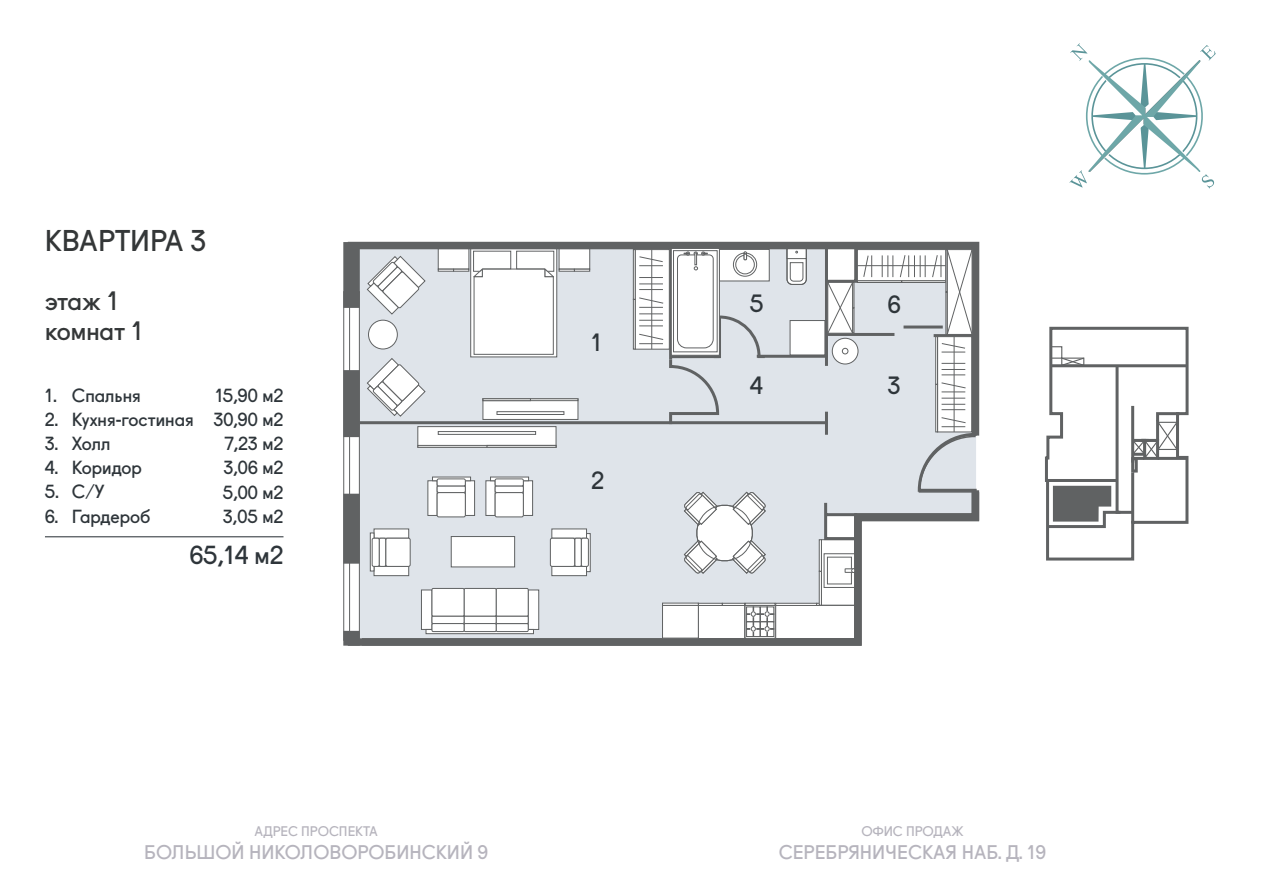
<style>
.page{position:relative;width:1263px;height:893px;background:#fff}
.page>*{position:absolute;margin:0;border:0;box-sizing:border-box;transform-origin:0 0}
.t1{font:28.8px "Fugue";color:#343738}
.t2{font:25.5px "Fugue";color:#343738}
.t3{font:25.05px "Fugue";color:#2e353a}
.t4{font:24px "Fugue";color:#2e353a}
.t5{font:18.9px "Fugue";color:#b6b4bd}
.t6{font:18.15px/24.2px "Fugue";color:#2e353a}
.t7{font:13.35px "Fugue";color:#b6b4bd}
</style>
<div class="page">
<hr style="left:45px;top:536px;width:238px;height:1px;background:#2e353a">
<svg style="left:1069px;top:43px;width:147px;height:146px"></svg>
<svg style="left:1045px;top:326px;width:144px;height:235px"></svg>
<svg style="left:348px;top:241px;width:632px;height:244px"></svg>
<hr style="left:825px;top:412px;width:3px;height:23px;background:#606263">
<hr style="left:352px;top:421px;width:474px;height:3px;background:#606263">
<svg style="left:350px;top:308px;width:10px;height:323px"></svg>
<div style="left:343px;top:291px;width:7px;height:350px;background:#fff;border:1px solid #606263"></div>
<div style="left:343px;top:494px;width:17px;height:70px;background:#606263"></div>
<div style="left:343px;top:370px;width:17px;height:67px;background:#606263"></div>
<div style="left:343px;top:242px;width:17px;height:66px;background:#606263"></div>
<div style="left:350px;top:243px;width:629px;height:5px;background:#606263"></div>
<svg style="left:354px;top:485px;width:626px;height:161px"></svg>
<hr style="left:826px;top:333px;width:68px;height:3px;background:#606263">
<hr style="left:934px;top:334px;width:38px;height:3px;background:#606263">
<hr style="left:903px;top:326px;width:40px;height:3px;background:#606263">
<svg style="left:823px;top:500px;width:36px;height:42px"></svg>
<svg style="left:684px;top:492px;width:82px;height:82px"></svg>
<div style="left:698px;top:605px;width:47px;height:34px;background:#fff;border:1px solid #606263"></div>
<div style="left:698px;top:603px;width:24px;height:3px;background:#fff;border:1px solid #606263"></div>
<div style="left:722px;top:603px;width:23px;height:3px;background:#fff;border:1px solid #606263"></div>
<div style="left:662px;top:605px;width:36px;height:33px;background:#fff"></div>
<div style="left:662px;top:603px;width:36px;height:3px;background:#fff;border:1px solid #606263"></div>
<svg style="left:745px;top:606px;width:30px;height:33px"></svg>
<div style="left:760px;top:621px;width:14px;height:16px;border:1px solid #606263"></div>
<div style="left:746px;top:621px;width:14px;height:16px;border:1px solid #606263"></div>
<svg style="left:746px;top:607px;width:28px;height:29px"></svg>
<div style="left:745px;top:603px;width:30px;height:3px;background:#fff;border:1px solid #606263"></div>
<div style="left:483px;top:399px;width:95px;height:21px;background:#fff;border:1px solid #606263"></div>
<div style="left:483px;top:399px;width:95px;height:2px;background:#fff;border:1px solid #606263"></div>
<div style="left:483px;top:399px;width:48px;height:2px;background:#fff;border:1px solid #606263"></div>
<svg style="left:497px;top:411px;width:67px;height:4px"></svg>
<div style="left:418px;top:426px;width:138px;height:21px;background:#fff;border:1px solid #606263"></div>
<div style="left:418px;top:445px;width:138px;height:2px;background:#fff;border:1px solid #606263"></div>
<div style="left:487px;top:445px;width:69px;height:2px;background:#fff;border:1px solid #606263"></div>
<svg style="left:438px;top:431px;width:98px;height:4px"></svg>
<div style="left:635px;top:249px;width:34px;height:100px;background:#fff;border:1px solid #606263"></div>
<div style="left:633px;top:299px;width:2px;height:50px;background:#fff;border:1px solid #606263"></div>
<div style="left:633px;top:249px;width:2px;height:51px;background:#fff;border:1px solid #606263"></div>
<div style="left:937px;top:336px;width:35px;height:96px;background:#fff;border:1px solid #606263"></div>
<hr style="left:954px;top:336px;width:1px;height:96px;background:#606263">
<svg style="left:941px;top:363px;width:24px;height:13px"></svg>
<svg style="left:941px;top:343px;width:24px;height:10px"></svg>
<svg style="left:941px;top:382px;width:25px;height:28px"></svg>
<svg style="left:916px;top:417px;width:62px;height:84px"></svg>
<div style="left:935px;top:384px;width:3px;height:48px;background:#fff;border:1px solid #606263"></div>
<div style="left:935px;top:336px;width:3px;height:48px;background:#fff;border:1px solid #606263"></div>
<div style="left:857px;top:249px;width:89px;height:32px;background:#fff;border:1px solid #606263"></div>
<hr style="left:857px;top:265px;width:89px;height:1px;background:#606263">
<svg style="left:882px;top:255px;width:12px;height:22px"></svg>
<svg style="left:900px;top:255px;width:26px;height:23px"></svg>
<div style="left:901px;top:281px;width:45px;height:2px;background:#fff;border:1px solid #606263"></div>
<div style="left:857px;top:281px;width:45px;height:2px;background:#fff;border:1px solid #606263"></div>
<div style="left:368px;top:320px;width:29px;height:29px;background:#fff;border-radius:50%"></div>
<div style="left:368px;top:320px;width:30px;height:29px;border:1px solid #606263;border-radius:50%"></div>
<svg style="left:932px;top:249px;width:41px;height:86px"></svg>
<div style="left:343px;top:631px;width:17px;height:15px;background:#606263"></div>
<svg style="left:639px;top:241px;width:233px;height:186px"></svg>
<h1 class="t1" style="left:45px;top:218px;width:163px">КВАРТИРА 3</h1>
<h2 class="t2" style="left:45px;top:281px;width:75px">этаж 1</h2>
<h2 class="t2" style="left:45px;top:310px;width:100px">комнат 1</h2>
<p class="t6" style="left:72px;top:381px;width:123px">Спальня<br>Кухня-гостиная<br>Холл<br>Коридор<br>С/У<br>Гардероб</p>
<p class="t6" style="left:45px;top:381px;width:15px">1.<br>2.<br>3.<br>4.<br>5.<br>6.</p>
<p class="t6" style="left:213px;top:382px;width:72px;text-align:right">15,90 м2<br>30,90 м2<br>7,23 м2<br>3,06 м2<br>5,00 м2<br>3,05 м2</p>
<h3 class="t3" style="left:189px;top:535px;width:95px">65,14 м2</h3>
<p class="t7" style="left:254px;top:820px;width:125px">АДРЕС ПРОСПЕКТА</p>
<p class="t5" style="left:144px;top:838px;width:345px">БОЛЬШОЙ НИКОЛОВОРОБИНСКИЙ 9</p>
<h3 class="t4" style="left:591px;top:324px;width:13px">1</h3>
<h3 class="t4" style="left:591px;top:462px;width:15px">2</h3>
<h3 class="t4" style="left:750px;top:284px;width:15px">5</h3>
<h3 class="t4" style="left:887px;top:285px;width:15px">6</h3>
<h3 class="t4" style="left:750px;top:366px;width:15px">4</h3>
<h3 class="t4" style="left:887px;top:366px;width:15px">3</h3>
<p class="t7" style="left:861px;top:820px;width:104px">ОФИС ПРОДАЖ</p>
<p class="t5" style="left:779px;top:838px;width:269px">СЕРЕБРЯНИЧЕСКАЯ НАБ. Д. 19</p>
</div>
